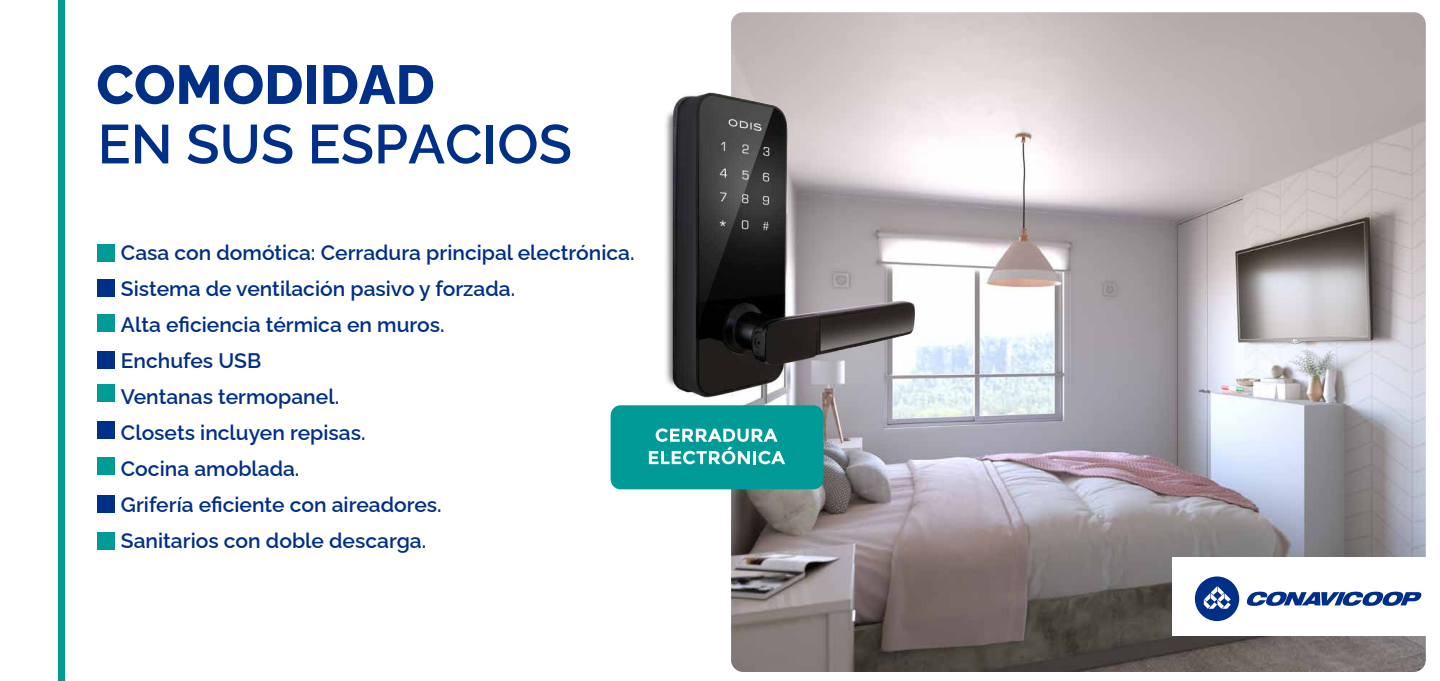
<style>
.page{position:relative;width:1440px;height:681px;background:#fff}
.page>*{position:absolute;margin:0;border:0;box-sizing:border-box;transform-origin:0 0}
.t1{font:600 54.7px "Raleway";color:#002f87}
.t2{font:800 54.7px "Raleway";color:#002f87}
.t3{font:600 21px/36px "Raleway";color:#002f87}
</style>
<div class="page">
<div style="left:58px;top:0;width:7px;height:680px;background:#009b96"></div>
<img style="left:731px;top:12px;width:694px;height:659px">
<div style="left:97px;top:244px;width:17px;height:17px;background:#009b96"></div>
<div style="left:97px;top:279px;width:17px;height:17px;background:#002f87"></div>
<div style="left:97px;top:351px;width:17px;height:17px;background:#002f87"></div>
<div style="left:97px;top:314px;width:17px;height:17px;background:#009b96"></div>
<div style="left:97px;top:384px;width:17px;height:17px;background:#009b96"></div>
<div style="left:97px;top:421px;width:17px;height:17px;background:#002f87"></div>
<div style="left:97px;top:495px;width:17px;height:17px;background:#002f87"></div>
<div style="left:97px;top:457px;width:17px;height:18px;background:#009b96"></div>
<div style="left:97px;top:532px;width:17px;height:17px;background:#009b96"></div>
<img style="left:665px;top:61px;width:279px;height:383px">
<div style="left:610px;top:405px;width:213px;height:84px;background:#009b96;border-radius:10px"></div>
<div style="left:1171px;top:557px;width:268px;height:78px;background:#fff"></div>
<div style="left:1194px;top:576px;width:44px;height:44px;background:#002f87;border-radius:50%"></div>
<svg style="left:1203px;top:586px;width:27px;height:22px"></svg>
<svg style="left:1246px;top:591px;width:175px;height:14px"></svg>
<svg style="left:648px;top:428px;width:137px;height:36px"></svg>
<h1 class="t2" style="left:96px;top:41px;width:340px">COMODIDAD</h1>
<h1 class="t1" style="left:98px;top:100px;width:475px">EN SUS ESPACIOS</h1>
<p class="t3" style="left:121px;top:232px;width:515px">Casa con domótica: Cerradura principal electrónica.<br>Sistema de ventilación pasivo y forzada.<br>Alta eficiencia térmica en muros.<br>Enchufes USB<br>Ventanas termopanel.<br>Closets incluyen repisas.<br>Cocina amoblada.<br>Grifería eficiente con aireadores.<br>Sanitarios con doble descarga.</p>
</div>
